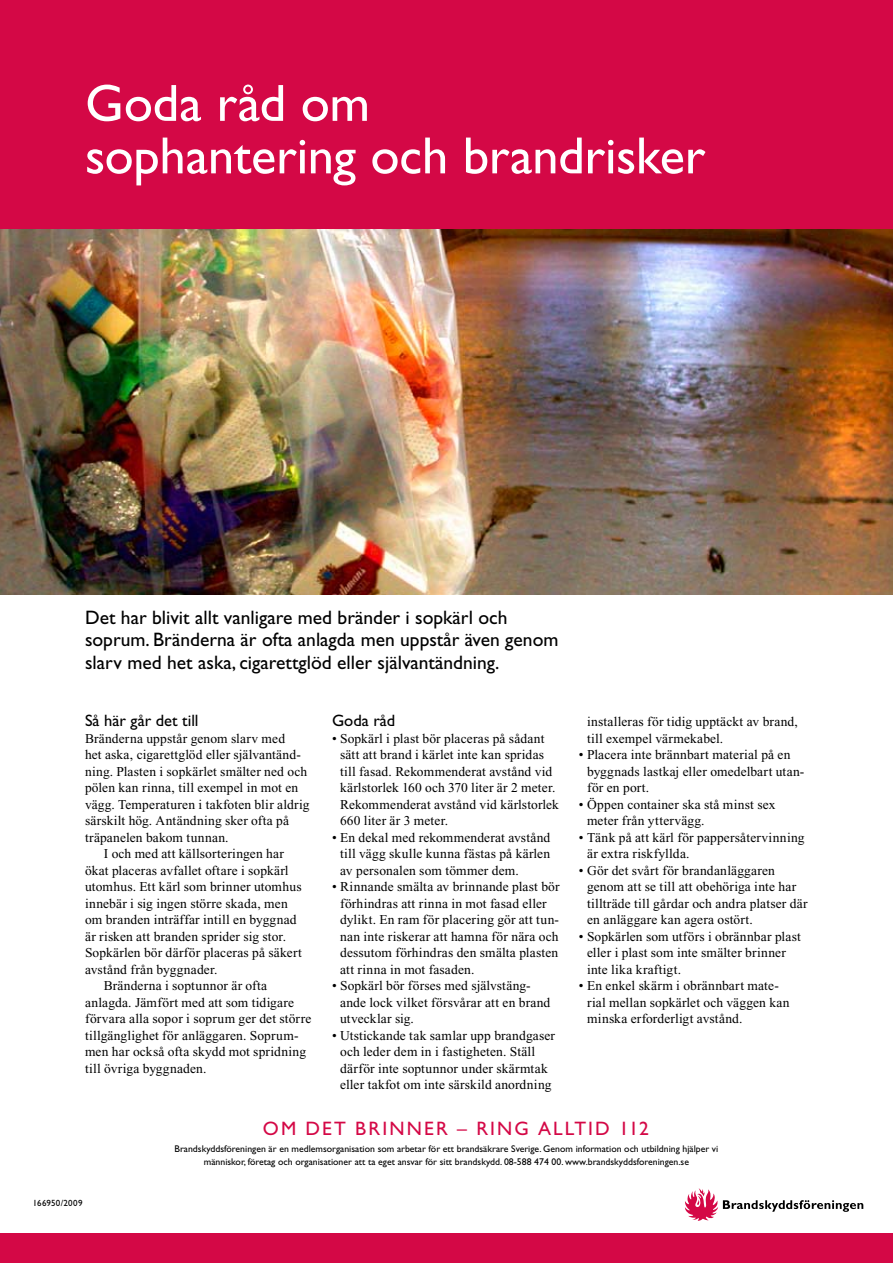
<style>
.page{position:relative;width:893px;height:1263px;background:#fff}
.page>*{position:absolute;margin:0;border:0;box-sizing:border-box;transform-origin:0 0}
.t1{font:52.5px/52.5px "Gill Sans Std";letter-spacing:-.005em;color:#fff}
.t2{font:19.5px/22.5px "Gill Sans Std";color:#000}
.t3{font:19.5px "Gill Sans Std";letter-spacing:.11em;color:#d40846}
.t4{font:16.5px "Gill Sans Std";color:#000}
.t5{font:13.5px/16.5px "Times New Roman";letter-spacing:.015em;color:#000}
.t6{font:9.75px/12.8px "Gill Sans Std";color:#000;text-align:center}
.t7{font:9px "Gill Sans Std";letter-spacing:.025em;color:#000}
</style>
<div class="page">
<svg style="left:685px;top:1188px;width:178px;height:33px"></svg>
<img style="left:0;top:228px;width:893px;height:366px">
<div style="left:0;top:0;width:893px;height:228px;background:#d40846"></div>
<div style="left:0;top:1233px;width:893px;height:30px;background:#d40846"></div>
<h1 class="t1" style="left:85px;top:77px;width:622px">Goda råd om<br>sophantering och brandrisker</h1>
<h2 class="t2" style="left:85px;top:606px;width:475px">Det har blivit allt vanligare med bränder i sopkärl och soprum. Bränderna är ofta anlagda men uppstår även genom slarv med het aska, cigarettglöd eller självantändning.</h2>
<p class="t4" style="left:85px;top:711px;width:115px">Så här går det till</p>
<p class="t5" style="left:85px;top:730px;width:202px">Bränderna uppstår genom slarv med</p>
<p class="t5" style="left:85px;top:746px;width:217px">het aska, cigarettglöd eller självantänd-</p>
<p class="t5" style="left:85px;top:763px;width:224px">ning. Plasten i sopkärlet smälter ned och</p>
<p class="t5" style="left:85px;top:779px;width:215px">pölen kan rinna, till exempel in mot en</p>
<p class="t5" style="left:85px;top:796px;width:226px">vägg. Temperaturen i takfoten blir aldrig</p>
<p class="t5" style="left:85px;top:812px;width:206px">särskilt hög. Antändning sker ofta på</p>
<p class="t5" style="left:85px;top:829px;width:145px">träpanelen bakom tunnan.</p>
<p class="t5" style="left:104px;top:845px;width:182px">I och med att källsorteringen har</p>
<p class="t5" style="left:85px;top:862px;width:205px">ökat placeras avfallet oftare i sopkärl</p>
<p class="t5" style="left:85px;top:878px;width:218px">utomhus. Ett kärl som brinner utomhus</p>
<p class="t5" style="left:85px;top:895px;width:204px">innebär i sig ingen större skada, men</p>
<p class="t5" style="left:85px;top:911px;width:213px">om branden inträffar intill en byggnad</p>
<p class="t5" style="left:85px;top:928px;width:203px">är risken att branden sprider sig stor.</p>
<p class="t5" style="left:85px;top:944px;width:218px">Sopkärlen bör därför placeras på säkert</p>
<p class="t5" style="left:85px;top:961px;width:134px">avstånd från byggnader.</p>
<p class="t5" style="left:104px;top:977px;width:165px">Bränderna i soptunnor är ofta</p>
<p class="t5" style="left:85px;top:994px;width:211px">anlagda. Jämfört med att som tidigare</p>
<p class="t5" style="left:85px;top:1010px;width:228px">förvara alla sopor i soprum ger det större</p>
<p class="t5" style="left:85px;top:1027px;width:215px">tillgänglighet för anläggaren. Soprum-</p>
<p class="t5" style="left:85px;top:1043px;width:223px">men har också ofta skydd mot spridning</p>
<p class="t5" style="left:85px;top:1060px;width:123px">till övriga byggnaden.</p>
<p class="t4" style="left:332px;top:711px;width:65px">Goda råd</p>
<p class="t5" style="left:340px;top:730px;width:220px;text-indent:-8px">• Sopkärl i plast bör placeras på sådant sätt att brand i kärlet inte kan spridas till fasad. Rekommenderat avstånd vid kärlstorlek 160 och 370 liter är 2 meter.<br>Rekommenderat avstånd vid kärlstorlek 660 liter är 3 meter.</p>
<p class="t5" style="left:340px;top:829px;width:212px;text-align:justify;text-indent:-8px">• En dekal med rekommenderat avstånd till vägg skulle kunna fästas på kärlen av personalen som tömmer dem.</p>
<p class="t5" style="left:340px;top:878px;width:221px;text-indent:-8px">• Rinnande smälta av brinnande plast bör förhindras att rinna in mot fasad eller dylikt. En ram för placering gör att tun&shy;nan inte riskerar att hamna för nära och dessutom förhindras den smälta plasten att rinna in mot fasaden.</p>
<p class="t5" style="left:340px;top:977px;width:212px;text-indent:-8px">• Sopkärl bör förses med självstäng&shy;ande lock vilket försvårar att en brand utvecklar sig.</p>
<p class="t5" style="left:340px;top:1027px;width:217px;text-indent:-8px">• Utstickande tak samlar upp brandgaser och leder dem in i fastigheten. Ställ därför inte soptunnor under skärmtak eller takfot om inte särskild anordning</p>
<p class="t5" style="left:587px;top:713px;width:212px">installeras för tidig upptäckt av brand, till exempel värmekabel.</p>
<p class="t5" style="left:587px;top:746px;width:219px;text-indent:-8px">• Placera inte brännbart material på en byggnads lastkaj eller omedelbart utan&shy;för en port.</p>
<p class="t5" style="left:587px;top:796px;width:190px;text-indent:-8px">• Öppen container ska stå minst sex meter från yttervägg.</p>
<p class="t5" style="left:587px;top:829px;width:219px;text-indent:-8px">• Tänk på att kärl för pappersåtervinning är extra riskfyllda.</p>
<p class="t5" style="left:587px;top:862px;width:222px;text-indent:-8px">• Gör det svårt för brandanläggaren genom att se till att obehöriga inte har tillträde till gårdar och andra platser där en anläggare kan agera ostört.</p>
<p class="t5" style="left:587px;top:928px;width:215px;text-indent:-8px">• Sopkärlen som utförs i obrännbar plast eller i plast som inte smälter brinner inte lika kraftigt.</p>
<p class="t5" style="left:587px;top:977px;width:204px;text-indent:-8px">• En enkel skärm i obrännbart mate&shy;rial mellan sopkärlet och väggen kan minska erforderligt avstånd.</p>
<p class="t7" style="left:33px;top:1198px;width:51px">166950/2009</p>
<h2 class="t3" style="left:263px;top:1118px;width:387px">Om det brinner – ring alltid 112</h2>
<p class="t6" style="left:175px;top:1142px;width:545px">Brandskyddsföreningen är en medlemsorganisation som arbetar för ett brandsäkrare Sverige. Genom information och utbildning hjälper vi människor, företag och organisationer att ta eget ansvar för sitt brandskydd. 08-588 474 00. www.brandskyddsforeningen.se</p>
</div>
